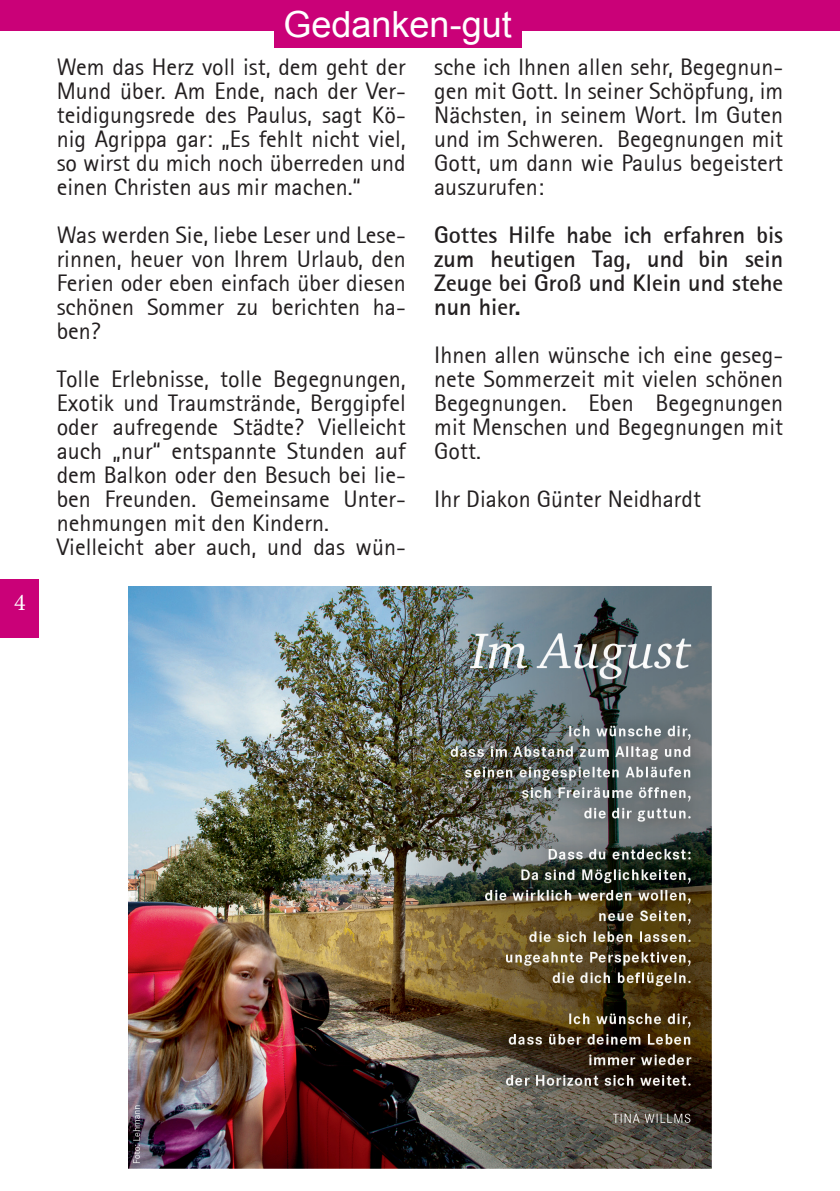
<style>
.page{position:relative;width:840px;height:1191px;background:#fff}
.page>*{position:absolute;margin:0;border:0;box-sizing:border-box;transform-origin:0 0}
.t1{font:36px "Arial";color:#fff}
.t2{font:24px/24px "Rotis Sans Serif 55";color:#231f20;text-align:justify}
.t3{font:24px/24px "Rotis Sans Serif Bold 65";color:#231f20;text-align:justify}
.t4{font:24px "Minion Pro";color:#fff}
</style>
<div class="page">
<div style="left:0;top:579px;width:39px;height:59px;background:#ca0178"></div>
<div style="left:0;top:0;width:839px;height:31px;background:#ca0178"></div>
<div style="left:274px;top:0;width:247px;height:48px;background:#ca0178"></div>
<img style="left:129px;top:586px;width:581px;height:582px">
<p class="t4" style="left:14px;top:586px;width:13px">4</p>
<h1 class="t1" style="left:283px;top:1px;width:230px">Gedanken-gut</h1>
<p class="t2" style="left:57px;top:55px;width:350px">Wem das Herz voll ist, dem geht der Mund über. Am Ende, nach der Ver&shy;teidigungsrede des Paulus, sagt Kö&shy;nig Agrippa gar: „Es fehlt nicht viel, so wirst du mich noch überreden und einen Christen aus mir machen.“</p>
<p class="t2" style="left:57px;top:223px;width:350px">Was werden Sie, liebe Leser und Lese&shy;rinnen, heuer von Ihrem Urlaub, den Ferien oder eben einfach über diesen schönen Sommer zu berichten ha&shy;ben?</p>
<p class="t2" style="left:57px;top:367px;width:350px;text-align:left">Tolle Erlebnisse, tolle Begegnungen, Exotik und Traumstrände, Berggipfel oder aufregende Städte? Vielleicht auch „nur“ entspannte Stunden auf dem Balkon oder den Besuch bei lie&shy;ben Freunden. Gemeinsame Unter&shy;nehmungen mit den Kindern.<br>Vielleicht aber auch, und das wün-</p>
<p class="t2" style="left:434px;top:55px;width:350px">sche ich Ihnen allen sehr, Begegnun&shy;gen mit Gott. In seiner Schöpfung, im Nächsten, in seinem Wort. Im Guten und im Schweren. Begegnungen mit Gott, um dann wie Paulus begeistert auszurufen:</p>
<p class="t3" style="left:434px;top:222px;width:350px">Gottes Hilfe habe ich erfahren bis zum heutigen Tag, und bin sein Zeuge bei Groß und Klein und stehe nun hier.</p>
<p class="t2" style="left:434px;top:343px;width:350px">Ihnen allen wünsche ich eine geseg&shy;nete Sommerzeit mit vielen schönen Begegnungen. Eben Begegnungen mit Menschen und Begegnungen mit Gott.</p>
<p class="t2" style="left:434px;top:487px;width:268px">Ihr Diakon Günter Neidhardt</p>
</div>
